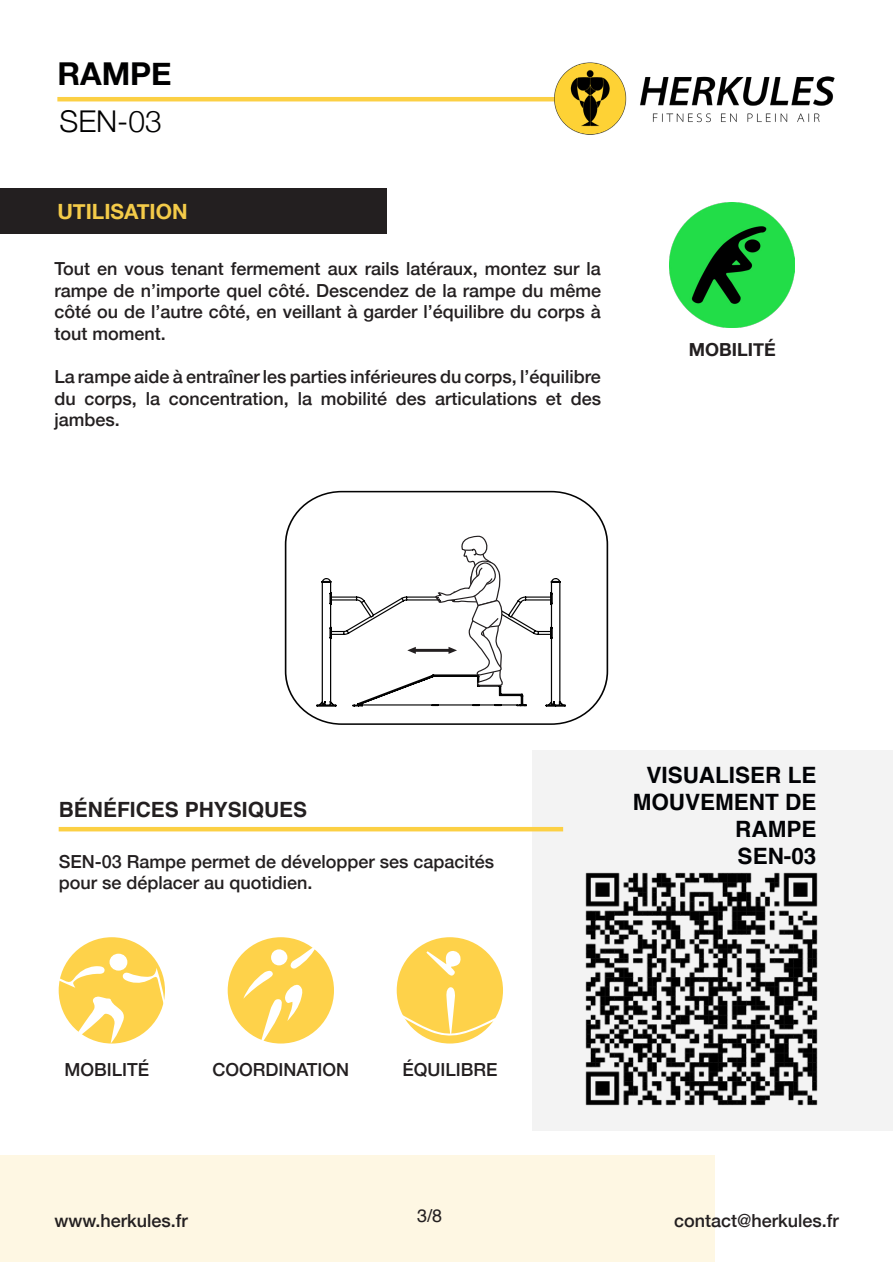
<style>
.page{position:relative;width:893px;height:1263px;background:#fff}
.page>*{position:absolute;margin:0;border:0;box-sizing:border-box;transform-origin:0 0}
.t1{font:700 31.5px "Helvetica Neue";color:#000001}
.t2{font:300 30px "Helvetica Neue";color:#000001}
.t3{font:700 22.5px "Helvetica";color:#010205}
.t4{font:700 21px "Helvetica";color:#231f20}
.t5{font:700 21px "Helvetica Neue";color:#f4cb49}
.t6{font:500 18px/21.6px "Helvetica Neue";color:#231f20;text-align:justify}
.t7{font:700 18px "Helvetica Neue";color:#231f20}
.t8{font:18px "Helvetica";color:#231f20}
</style>
<div class="page">
<div style="left:0;top:1156px;width:715px;height:106px;background:#fef7e3"></div>
<div style="left:0;top:188px;width:387px;height:45px;background:#231f20"></div>
<svg style="left:316px;top:535px;width:250px;height:172px"></svg>
<div style="left:285px;top:491px;width:323px;height:234px;border:2px solid #030303;border-radius:54px"></div>
<div style="left:532px;top:750px;width:361px;height:381px;background:#f3f3f3"></div>
<hr style="left:57px;top:97px;width:505px;height:4px;background:#fcd044">
<img style="left:549px;top:62px;width:286px;height:73px">
<img style="left:585px;top:872px;width:233px;height:234px">
<img style="left:670px;top:202px;width:125px;height:126px">
<hr style="left:59px;top:827px;width:504px;height:4px;background:#fcd044">
<div style="left:59px;top:937px;width:106px;height:106px;background:#fed24a;border-radius:50%"></div>
<div style="left:228px;top:937px;width:106px;height:106px;background:#fed24a;border-radius:50%"></div>
<div style="left:397px;top:937px;width:106px;height:106px;background:#fed24a;border-radius:50%"></div>
<svg style="left:243px;top:943px;width:75px;height:100px"></svg>
<svg style="left:58px;top:966px;width:107px;height:77px"></svg>
<div style="left:109px;top:953px;width:18px;height:18px;background:#fff;border-radius:50%"></div>
<svg style="left:426px;top:951px;width:35px;height:25px"></svg>
<svg style="left:396px;top:987px;width:104px;height:50px"></svg>
<p class="t1" style="left:57px;top:49px;width:116px">RAMPE</p>
<p class="t2" style="left:59px;top:98px;width:104px">SEN-03</p>
<p class="t5" style="left:57px;top:195px;width:132px">UTILISATION</p>
<p class="t6" style="left:54px;top:257px;width:548px">Tout en vous tenant fermement aux rails latéraux, montez sur la rampe de n’importe quel côté. Descendez de la rampe du même côté ou de l’autre côté, en veillant à garder l’équilibre du corps à tout moment.</p>
<p class="t6" style="left:54px;top:365px;width:548px">La rampe aide à entraîner les parties inférieures du corps, l’équilibre du corps, la concentration, la mobilité des articulations et des jambes.</p>
<p class="t7" style="left:689px;top:335px;width:88px">MOBILITÉ</p>
<p class="t4" style="left:59px;top:793px;width:250px">BÉNÉFICES PHYSIQUES</p>
<p class="t6" style="left:59px;top:849px;width:437px">SEN-03 Rampe permet de développer ses capacités pour se déplacer au quotidien.</p>
<p class="t6" style="left:65px;top:1058px;width:86px">MOBILITÉ</p>
<p class="t6" style="left:212px;top:1058px;width:138px">COORDINATION</p>
<p class="t6" style="left:402px;top:1058px;width:97px">ÉQUILIBRE</p>
<p class="t3" style="left:646px;top:757px;width:172px">VISUALISER LE</p>
<p class="t3" style="left:633px;top:784px;width:185px">MOUVEMENT DE</p>
<p class="t3" style="left:735px;top:811px;width:83px">RAMPE</p>
<p class="t3" style="left:738px;top:838px;width:80px">SEN-03</p>
<p class="t6" style="left:54px;top:1208px;width:135px">www.herkules.fr</p>
<p class="t8" style="left:417px;top:1202px;width:27px">3/8</p>
<p class="t6" style="left:674px;top:1208px;width:166px">contact@herkules.fr</p>
</div>
